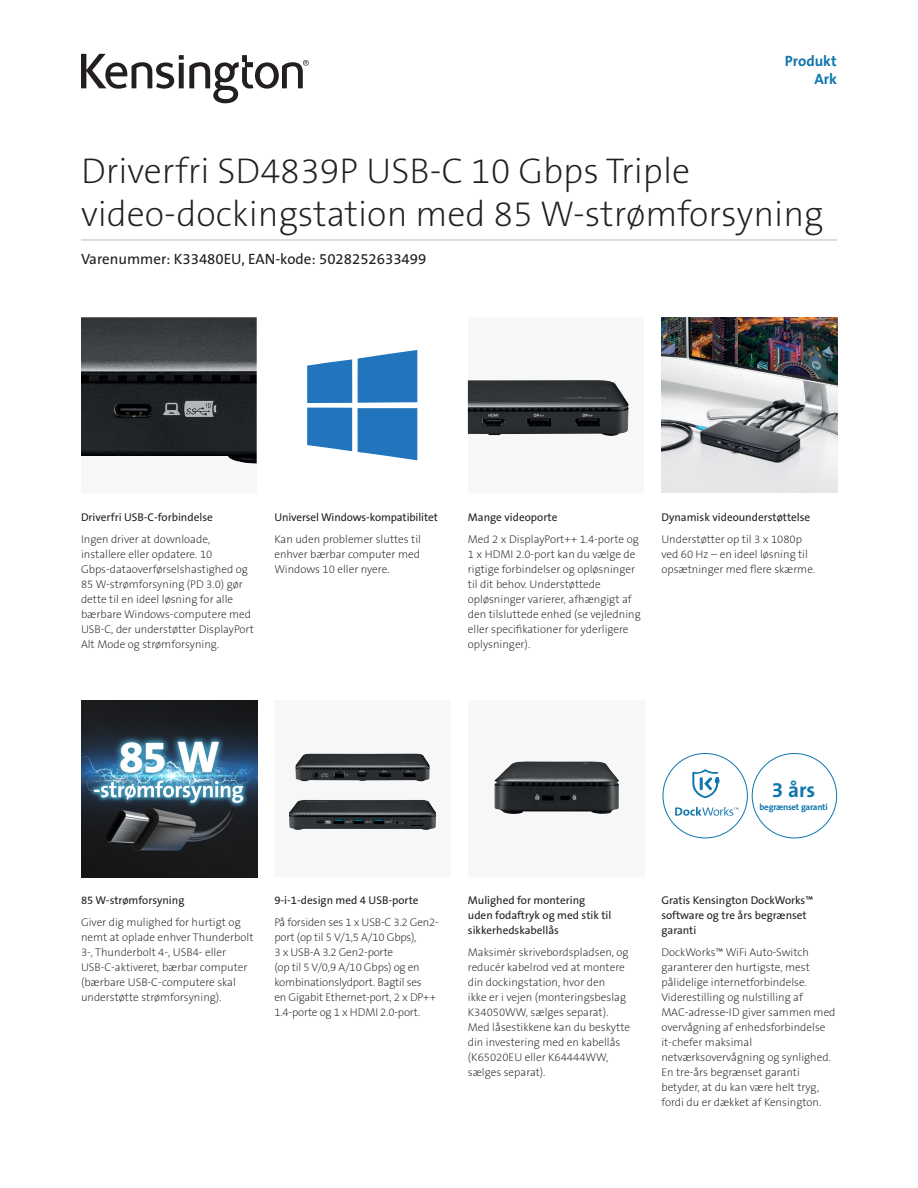
<style>
.page{position:relative;width:918px;height:1188px;background:#fff}
.page>*{position:absolute;margin:0;border:0;box-sizing:border-box;transform-origin:0 0}
.Product_Name{font:36px/43.2px "The Sans KENSINGTON2 XL";color:#231f20}
.t1{font:21px "The Sans KENSINGTON7 Bd";color:#0e76ae}
.Part_No__UPC{font:15px "The Sans KENSINGTON5 Rg";color:#231f20}
.Filetype_Header_Blue{font:15px "The Sans KENSINGTON7 Bd";color:#0e76ae}
.Body{font:11.25px/15px "The Sans KENSINGTON2 XL";color:#231f20}
.t2{font:11.25px/15px "The Sans KENSINGTON5 Rg";color:#231f20}
.t3{font:9px "The Sans KENSINGTON7 Bd";letter-spacing:-.025em;color:#0e76ae}
</style>
<div class="page">
<hr style="left:81px;top:240px;width:756px;height:1px;background:#bcbdc0">
<svg style="left:81px;top:54px;width:228px;height:49px"></svg>
<div style="left:81px;top:317px;width:176px;height:176px;background:#f7f7f8"></div>
<img style="left:81px;top:317px;width:176px;height:147px">
<div style="left:468px;top:317px;width:176px;height:176px;background:#f7f7f8"></div>
<img style="left:468px;top:380px;width:161px;height:56px">
<img style="left:661px;top:317px;width:176px;height:176px">
<svg style="left:307px;top:350px;width:110px;height:110px"></svg>
<img style="left:81px;top:701px;width:176px;height:176px">
<div style="left:274px;top:701px;width:177px;height:176px;background:#f7f7f8"></div>
<img style="left:289px;top:800px;width:147px;height:30px">
<div style="left:468px;top:701px;width:176px;height:176px;background:#f7f7f8"></div>
<img style="left:494px;top:761px;width:125px;height:53px">
<img style="left:295px;top:753px;width:135px;height:28px">
<svg style="left:675px;top:769px;width:63px;height:47px"></svg>
<p class="Filetype_Header_Blue" style="left:785px;top:53px;width:53px">Produkt</p>
<p class="Filetype_Header_Blue" style="left:814px;top:71px;width:24px">Ark</p>
<h1 class="Product_Name" style="left:81px;top:150px;width:744px">Driverfri SD4839P USB-C 10 Gbps Triple video-dockingstation med 85 W-strømforsyning</h1>
<h2 class="Part_No__UPC" style="left:81px;top:251px;width:347px">Varenummer: K33480EU, EAN-kode: 5028252633499</h2>
<h3 class="t2" style="left:81px;top:510px;width:133px">Driverfri USB-C-forbindelse</h3>
<p class="Body" style="left:81px;top:532px;width:174px">Ingen driver at downloade, installere eller opdatere. 10<br>Gbps-dataoverførselshastighed og<br>85 W-strømforsyning (PD 3.0) gør dette til en ideel løsning for alle bærbare Windows-computere med<br>USB-C, der understøtter DisplayPort<br>Alt Mode og strømforsyning.</p>
<h3 class="t2" style="left:274px;top:510px;width:165px">Universel Windows-kompatibilitet</h3>
<p class="Body" style="left:274px;top:532px;width:148px;text-align:justify">Kan uden problemer sluttes til enhver bærbar computer med Windows 10 eller nyere.</p>
<h3 class="t2" style="left:468px;top:510px;width:91px">Mange videoporte</h3>
<p class="Body" style="left:468px;top:532px;width:174px">Med 2 x DisplayPort++ 1.4-porte og<br>1 x HDMI 2.0-port kan du vælge de rigtige forbindelser og opløsninger til dit behov. Understøttede opløsninger varierer, afhængigt af den tilsluttede enhed (se vejledning eller specifikationer for yderligere oplysninger).</p>
<h3 class="t2" style="left:661px;top:510px;width:150px">Dynamisk videounderstøttelse</h3>
<p class="Body" style="left:661px;top:532px;width:155px">Understøtter op til 3 x 1080p ved 60 Hz – en ideel løsning til opsætninger med flere skærme.</p>
<h2 class="t1" style="left:772px;top:778px;width:45px">3 års</h2>
<p class="t3" style="left:759px;top:802px;width:70px">begrænset garanti</p>
<h3 class="t2" style="left:81px;top:893px;width:105px">85 W-strømforsyning</h3>
<p class="Body" style="left:81px;top:915px;width:174px">Giver dig mulighed for hurtigt og nemt at oplade enhver Thunderbolt 3-, Thunderbolt 4-, USB4- eller USB-C-aktiveret, bærbar computer (bærbare USB-C-computere skal understøtte strømforsyning).</p>
<h3 class="t2" style="left:274px;top:893px;width:146px">9-i-1-design med 4 USB-porte</h3>
<p class="Body" style="left:274px;top:915px;width:166px">På forsiden ses 1 x USB-C 3.2 Gen2- port (op til 5 V/1,5 A/10 Gbps),<br>3 x USB-A 3.2 Gen2-porte<br>(op til 5 V/0,9 A/10 Gbps) og en kombinationslydport. Bagtil ses<br>en Gigabit Ethernet-port, 2 x DP++<br>1.4-porte og 1 x HDMI 2.0-port.</p>
<h3 class="t2" style="left:468px;top:893px;width:145px">Mulighed for montering uden fodaftryk og med stik til sikkerhedskabellås</h3>
<p class="Body" style="left:468px;top:945px;width:164px">Maksimér skrivebordspladsen, og reducér kabelrod ved at montere din dockingstation, hvor den<br>ikke er i vejen (monteringsbeslag<br>K34050WW, sælges separat).<br>Med låsestikkene kan du beskytte din investering med en kabellås (K65020EU eller K64444WW, sælges separat).</p>
<h3 class="t2" style="left:661px;top:893px;width:153px">Gratis Kensington DockWorks™ software og tre års begrænset garanti</h3>
<p class="Body" style="left:661px;top:945px;width:176px">DockWorks™ WiFi Auto-Switch garanterer den hurtigste, mest pålidelige internetforbindelse.<br>Viderestilling og nulstilling af<br>MAC-adresse-ID giver sammen med overvågning af enhedsforbindelse it-chefer maksimal netværksovervågning og synlighed.<br>En tre-års begrænset garanti betyder, at du kan være helt tryg, fordi du er dækket af Kensington.</p>
</div>
